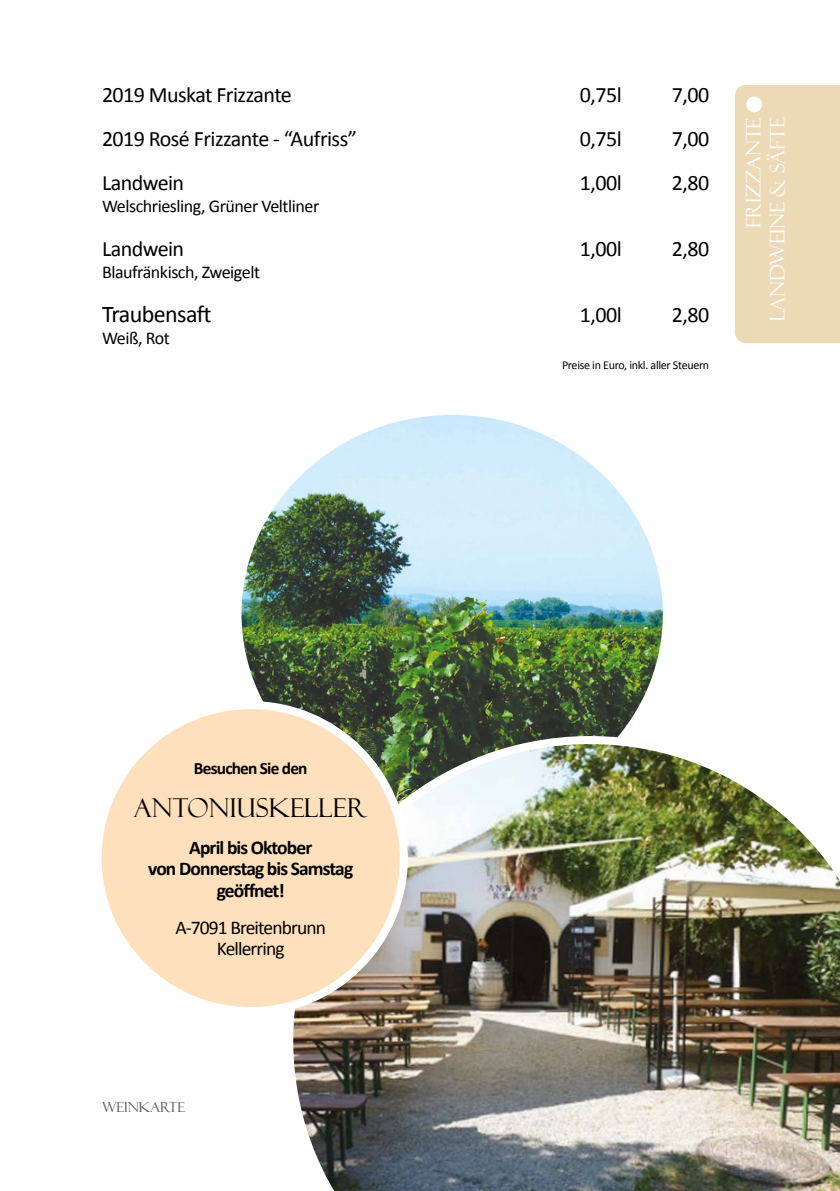
<style>
.page{position:relative;width:840px;height:1191px;background:#fff}
.page>*{position:absolute;margin:0;border:0;box-sizing:border-box;transform-origin:0 0}
.t1{font:26px "Felix Titling";letter-spacing:.005em;color:#000}
.t2{font:24px "Calibri";letter-spacing:-.025em;color:#000}
.t3{font:22px/44px "Calibri";letter-spacing:-.025em;color:#000}
.t4{font:20px/24px "Felix Titling";letter-spacing:-.01em;color:#fff;text-align:right}
.t5{font:700 19.4px/21.6px "Calibri";letter-spacing:-.045em;color:#000;text-align:center}
.t6{font:19.4px/21.6px "Calibri";letter-spacing:-.045em;color:#000;text-align:center}
.t7{font:18px "Calibri";letter-spacing:-.025em;color:#000}
.t8{font:700 17.2px "Calibri";letter-spacing:-.045em;color:#000}
.t9{font:14px "Felix Titling";color:#575756}
.t10{font:12px "Calibri";letter-spacing:-.025em;color:#000}
</style>
<div class="page">
<img style="left:242px;top:416px;width:419px;height:320px">
<img style="left:293px;top:736px;width:546px;height:455px">
<div style="left:98px;top:705px;width:305px;height:306px;background:#fee0bc;border-radius:50%"></div>
<div style="left:94px;top:701px;width:313px;height:314px;border:8px solid #fff;border-radius:50%"></div>
<div style="left:734px;top:85px;width:105px;height:258px;background:#ecd9b6"></div>
<div style="left:745px;top:96px;width:16px;height:16px;background:#fff;border-radius:50%"></div>
<p class="t3" style="left:102px;top:72px;width:256px">2019 Muskat Frizzante<br>2019 Rosé Frizzante - “Aufriss”<br>Landwein</p>
<p class="t7" style="left:102px;top:194px;width:219px">Welschriesling, Grüner Veltliner</p>
<p class="t3" style="left:102px;top:226px;width:84px">Landwein</p>
<p class="t7" style="left:102px;top:260px;width:159px">Blaufränkisch, Zweigelt</p>
<p class="t2" style="left:102px;top:298px;width:111px">Traubensaft</p>
<p class="t7" style="left:102px;top:326px;width:69px">Weiß, Rot</p>
<p class="t8" style="left:194px;top:757px;width:115px">Besuchen Sie den</p>
<p class="t1" style="left:134px;top:793px;width:235px">ANTONIUSKELLER</p>
<p class="t5" style="left:148px;top:836px;width:206px">April bis Oktober<br>von Donnerstag bis Samstag geöffnet!</p>
<p class="t6" style="left:175px;top:916px;width:152px">A-7091 Breitenbrunn<br>Kellerring</p>
<p class="t9" style="left:102px;top:1098px;width:84px">WEINKARTE</p>
<p class="t3" style="left:579px;top:72px;width:43px">0,75l</p>
<p class="t3" style="left:671px;top:72px;width:39px">7,00</p>
<p class="t3" style="left:579px;top:116px;width:43px">0,75l</p>
<p class="t3" style="left:671px;top:116px;width:39px">7,00</p>
<p class="t3" style="left:579px;top:160px;width:43px">1,00l</p>
<p class="t3" style="left:671px;top:160px;width:39px">2,80</p>
<p class="t3" style="left:579px;top:226px;width:43px">1,00l</p>
<p class="t3" style="left:671px;top:226px;width:39px">2,80</p>
<p class="t3" style="left:579px;top:292px;width:43px">1,00l</p>
<p class="t3" style="left:671px;top:292px;width:39px">2,80</p>
<p class="t10" style="left:561px;top:357px;width:149px">Preise in Euro, inkl. aller Steuern</p>
<p class="t4" style="left:741px;top:321px;width:205px;rotate:-90deg">FRIZZANTE<br>LANDWEINE &amp; SÄFTE</p>
</div>
